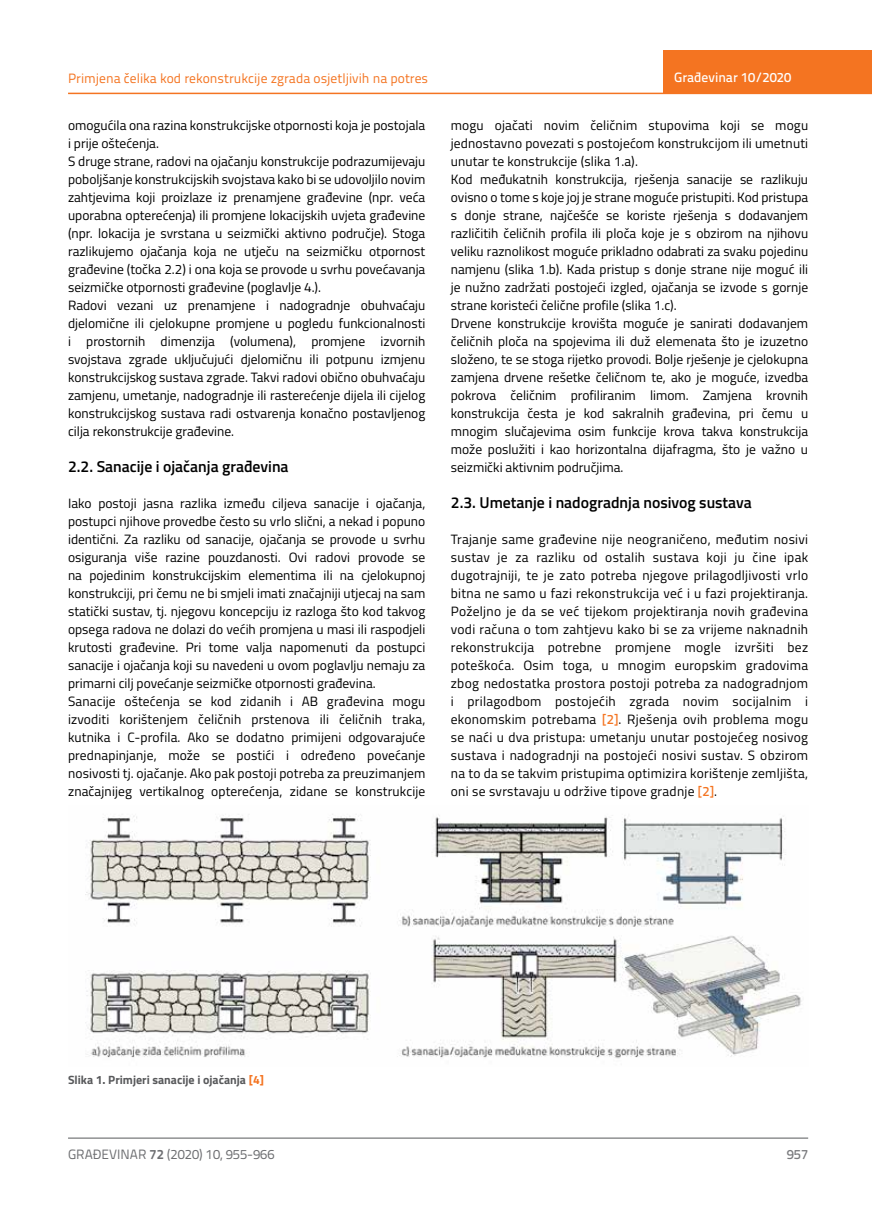
<style>
.page{position:relative;width:872px;height:1212px;background:#fff}
.page>*{position:absolute;margin:0;border:0;box-sizing:border-box;transform-origin:0 0}
.t1{font:600 15.75px "Titillium";color:#000}
.t2{font:13.5px/18px "Titillium";color:#000}
.t3{font:13.5px "Titillium Text 22 L";color:#f47421}
.t4{font:13.5px "Titillium Text 22 L";color:#6d6e71}
.t5{font:500 13.5px "Titillium Text 22 L";color:#fff}
.t6{font:500 13.5px "Titillium Text 22 L";color:#797a7d}
.t7{font:700 12px "Titillium";color:#58595b}
.s1{font-family:"Titillium Text 22 L";font-weight:500;color:#f47421}
.s2{color:#f47421}
.s3{font-weight:700}
</style>
<div class="page">
<hr style="left:68px;top:93px;width:804px;height:1px;background:#f47421">
<div style="left:663px;top:50px;width:209px;height:44px;background:#f47421"></div>
<hr style="left:68px;top:1138px;width:740px;height:1px;background:#58595b">
<img style="left:85px;top:814px;width:717px;height:245px">
<p class="t3" style="left:68px;top:68px;width:362px">Primjena čelika kod rekonstrukcije zgrada osjetljivih na potres</p>
<p class="t2" style="left:68px;top:115px;width:359px">omogućila ona razina konstrukcijske otpornosti koja je postojala i prije oštećenja.<br>S druge strane, radovi na ojačanju konstrukcije podrazumijevaju poboljšanje konstrukcijskih svojstava kako bi se udovoljilo novim zahtjevima koji proizlaze iz prenamjene građevine (npr. veća uporabna opterećenja) ili promjene lokacijskih uvjeta građevine (npr. lokacija je svrstana u seizmički aktivno područje). Stoga razlikujemo ojačanja koja ne utječu na seizmičku otpornost građevine (točka 2.2) i ona koja se provode u svrhu povećavanja seizmičke otpornosti građevine (poglavlje 4.).<br>Radovi vezani uz prenamjene i nadogradnje obuhvaćaju djelomične ili cjelokupne promjene u pogledu funkcionalnosti i prostornih dimenzija (volumena), promjene izvornih svojstava zgrade uključujući djelomičnu ili potpunu izmjenu konstrukcijskog sustava zgrade. Takvi radovi obično obuhvaćaju zamjenu, umetanje, nadogradnje ili rasterećenje dijela ili cijelog konstrukcijskog sustava radi ostvarenja konačno postavljenog cilja rekonstrukcije građevine.</p>
<p class="t1" style="left:68px;top:454px;width:222px">2.2. Sanacije i ojačanja građevina</p>
<p class="t2" style="left:68px;top:493px;width:359px">Iako postoji jasna razlika između ciljeva sanacije i ojačanja, postupci njihove provedbe često su vrlo slični, a nekad i popuno identični. Za razliku od sanacije, ojačanja se provode u svrhu osiguranja više razine pouzdanosti. Ovi radovi provode se na pojedinim konstrukcijskim elementima ili na cjelokupnoj konstrukciji, pri čemu ne bi smjeli imati značajniji utjecaj na sam statički sustav, tj. njegovu koncepciju iz razloga što kod takvog opsega radova ne dolazi do većih promjena u masi ili raspodjeli krutosti građevine. Pri tome valja napomenuti da postupci sanacije i ojačanja koji su navedeni u ovom poglavlju nemaju za primarni cilj povećanje seizmičke otpornosti građevina.<br>Sanacije oštećenja se kod zidanih i AB građevina mogu izvoditi korištenjem čeličnih prstenova ili čeličnih traka, kutnika i C-profila. Ako se dodatno primijeni odgovarajuće prednapinjanje, može se postići i određeno povećanje nosivosti tj. ojačanje. Ako pak postoji potreba za preuzimanjem značajnijeg vertikalnog opterećenja, zidane se konstrukcije</p>
<p class="t5" style="left:674px;top:67px;width:118px">Građevinar 10/2020</p>
<p class="t2" style="left:451px;top:115px;width:359px">mogu ojačati novim čeličnim stupovima koji se mogu jednostavno povezati s postojećom konstrukcijom ili umetnuti unutar te konstrukcije (slika 1.a).<br>Kod međukatnih konstrukcija, rješenja sanacije se razlikuju ovisno o tome s koje joj je strane moguće pristupiti. Kod pristupa s donje strane, najčešće se koriste rješenja s dodavanjem različitih čeličnih profila ili ploča koje je s obzirom na njihovu veliku raznolikost moguće prikladno odabrati za svaku pojedinu namjenu (slika 1.b). Kada pristup s donje strane nije moguć ili je nužno zadržati postojeći izgled, ojačanja se izvode s gornje strane koristeći čelične profile (slika 1.c).<br>Drvene konstrukcije krovišta moguće je sanirati dodavanjem čeličnih ploča na spojevima ili duž elemenata što je izuzetno složeno, te se stoga rijetko provodi. Bolje rješenje je cjelokupna zamjena drvene rešetke čeličnom te, ako je moguće, izvedba pokrova čeličnim profiliranim limom. Zamjena krovnih konstrukcija česta je kod sakralnih građevina, pri čemu u mnogim slučajevima osim funkcije krova takva konstrukcija može poslužiti i kao horizontalna dijafragma, što je važno u seizmički aktivnim područjima.</p>
<p class="t1" style="left:451px;top:490px;width:302px">2.3. Umetanje i nadogradnja nosivog sustava</p>
<p class="t2" style="left:451px;top:529px;width:359px;text-align:justify">Trajanje same građevine nije neograničeno, međutim nosivi sustav je za razliku od ostalih sustava koji ju čine ipak dugotrajniji, te je zato potreba njegove prilagodljivosti vrlo bitna ne samo u fazi rekonstrukcija već i u fazi projektiranja.<br>Poželjno je da se već tijekom projektiranja novih građevina vodi računa o tom zahtjevu kako bi se za vrijeme naknadnih rekonstrukcija potrebne promjene mogle izvršiti bez poteškoća. Osim toga, u mnogim europskim gradovima zbog nedostatka prostora postoji potreba za nadogradnjom i prilagodbom postojećih zgrada novim socijalnim i ekonomskim potrebama <span class="s1">[2]</span>. Rješenja ovih problema mogu se naći u dva pristupa: umetanju unutar postojećeg nosivog sustava i nadogradnji na postojeći nosivi sustav. S obzirom na to da se takvim pristupima optimizira korištenje zemljišta, oni se svrstavaju u održive tipove gradnje <span class="s1">[2]</span>.</p>
<p class="t7" style="left:68px;top:1071px;width:197px">Slika 1. Primjeri sanacije i ojačanja <span class="s2">[4]</span></p>
<p class="t4" style="left:68px;top:1144px;width:208px">GRAĐEVINAR <span class="s3">72</span> (2020) 10, 955-966</p>
<p class="t6" style="left:786px;top:1144px;width:23px">957</p>
</div>
